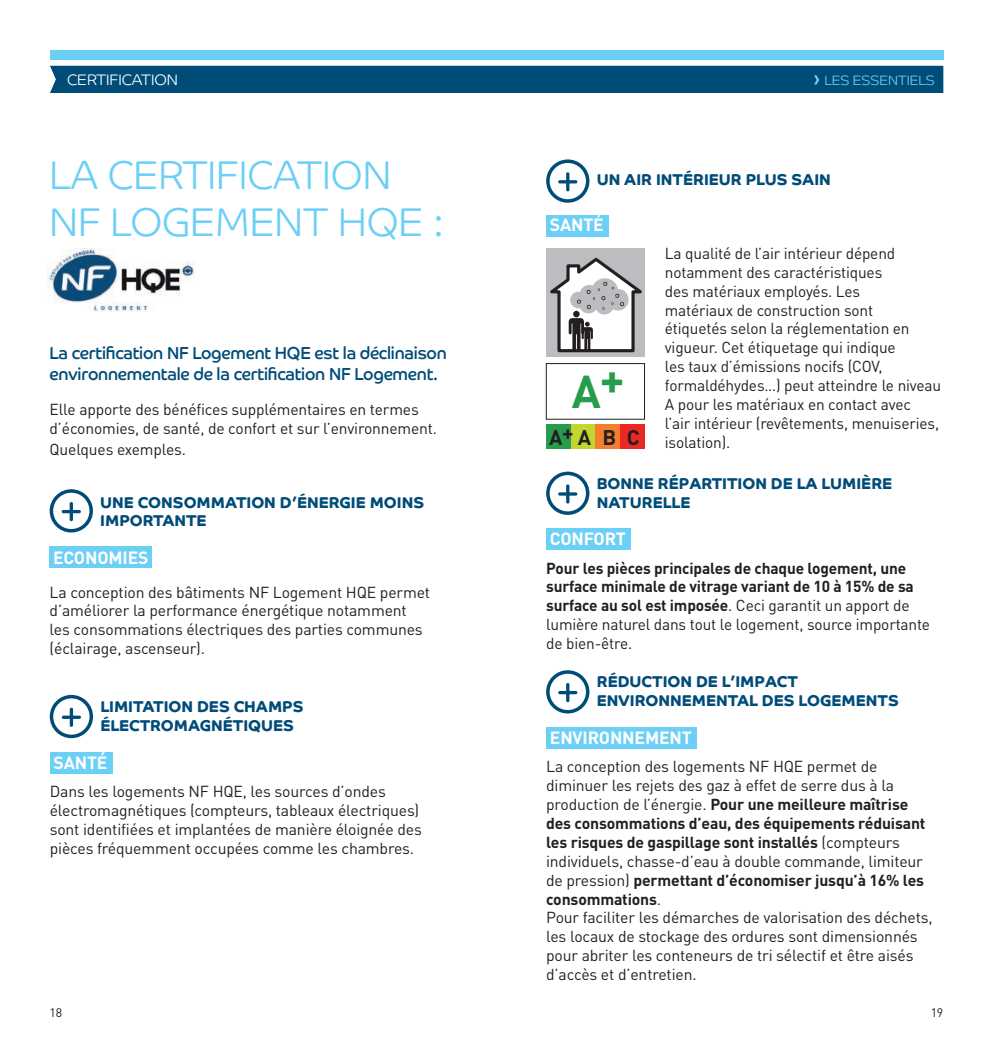
<style>
.page{position:relative;width:993px;height:1042px;background:#fff}
.page>*{position:absolute;margin:0;border:0;box-sizing:border-box;transform-origin:0 0}
.t1{font:700 45.5px "DIN Pro";color:#279c4d}
.t2{font:300 40.25px/47.2px "Co Headline";color:#6bcff6}
.t3{font:700 21px "DIN Pro";color:#231f20}
.t4{font:17.5px/21px "Co Headline";letter-spacing:-.01em;color:#004c79;scale:.95 1}
.t5{font:700 17.5px "DIN Pro";letter-spacing:-.01em;color:#fff}
.t6{font:15.75px/18.9px "DIN Pro";letter-spacing:-.01em;color:#231f20}
.t7{font:700 15.75px/18.9px "DIN Pro";letter-spacing:-.01em;color:#231f20}
.t8{font:700 15.75px/18.9px "Co Headline";color:#004c79}
.t9{font:300 15.22px "Co Headline";color:#fff}
.t10{font:300 13.65px "Co Headline";color:#6bcff6}
.t11{font:12.25px "DIN Pro";color:#231f20}
.s1{font-weight:400}
.s2{font-weight:700}
</style>
<div class="page">
<div style="left:50px;top:50px;width:893px;height:10px;background:#6bcff6"></div>
<div style="left:50px;top:66px;width:893px;height:27px;background:#004c79"></div>
<div style="left:50px;top:489px;width:43px;height:43px;border:4px solid #004c79;border-radius:50%"></div>
<div style="left:70px;top:502px;width:3px;height:19px;border:2px solid #004c79"></div>
<svg style="left:63px;top:503px;width:17px;height:17px"></svg>
<div style="left:62px;top:510px;width:19px;height:3px;border:2px solid #004c79"></div>
<div style="left:546px;top:159px;width:43px;height:44px;border:4px solid #004c79;border-radius:50%"></div>
<div style="left:566px;top:172px;width:3px;height:19px;border:2px solid #004c79"></div>
<svg style="left:559px;top:173px;width:17px;height:17px"></svg>
<div style="left:558px;top:180px;width:19px;height:3px;border:2px solid #004c79"></div>
<div style="left:50px;top:695px;width:43px;height:43px;border:4px solid #004c79;border-radius:50%"></div>
<div style="left:70px;top:708px;width:3px;height:19px;border:2px solid #004c79"></div>
<svg style="left:69px;top:708px;width:5px;height:18px"></svg>
<div style="left:62px;top:715px;width:19px;height:4px;border:2px solid #004c79"></div>
<div style="left:546px;top:472px;width:43px;height:43px;border:4px solid #004c79;border-radius:50%"></div>
<div style="left:566px;top:484px;width:3px;height:19px;border:2px solid #004c79"></div>
<svg style="left:566px;top:485px;width:4px;height:18px"></svg>
<div style="left:558px;top:492px;width:19px;height:4px;border:2px solid #004c79"></div>
<div style="left:546px;top:670px;width:43px;height:43px;border:4px solid #004c79;border-radius:50%"></div>
<div style="left:566px;top:683px;width:3px;height:19px;border:2px solid #004c79"></div>
<svg style="left:559px;top:684px;width:17px;height:17px"></svg>
<div style="left:558px;top:691px;width:19px;height:3px;border:2px solid #004c79"></div>
<div style="left:546px;top:424px;width:24px;height:25px;background:#279c4d"></div>
<div style="left:570px;top:424px;width:25px;height:25px;background:#c1d72f"></div>
<div style="left:595px;top:424px;width:24px;height:25px;background:#f37f2e"></div>
<div style="left:619px;top:424px;width:25px;height:25px;background:#ea2922"></div>
<div style="left:546px;top:363px;width:98px;height:56px;border:1px solid #231f20"></div>
<div style="left:546px;top:215px;width:62px;height:21px;background:#6bcff6"></div>
<div style="left:50px;top:752px;width:62px;height:21px;background:#6bcff6"></div>
<div style="left:50px;top:546px;width:102px;height:22px;background:#6bcff6"></div>
<div style="left:546px;top:528px;width:84px;height:22px;background:#6bcff6"></div>
<div style="left:546px;top:727px;width:150px;height:22px;background:#6bcff6"></div>
<div style="left:546px;top:248px;width:98px;height:109px;background:#bcbdc0"></div>
<svg style="left:550px;top:257px;width:92px;height:96px"></svg>
<img style="left:47px;top:248px;width:148px;height:63px">
<p class="t9" style="left:67px;top:70px;width:110px">CERTI FICATION</p>
<p class="t10" style="left:824px;top:72px;width:112px">LES ESSENTIELS</p>
<h2 class="t2" style="left:50px;top:151px;width:395px">LA CERTIFICATION<br>NF LOGEMENT HQE :</h2>
<p class="t4" style="left:50px;top:343px;width:419px">La certification NF Logement HQE est la déclinaison environnementale de la certification NF Logement.</p>
<p class="t6" style="left:50px;top:398px;width:389px">Elle apporte des bénéfices supplémentaires en termes d’économies, de santé, de confort et sur l’environnement.</p>
<p class="t6" style="left:50px;top:438px;width:138px">Quelques exemples.</p>
<p class="t8" style="left:100px;top:493px;width:325px">UNE CONSOMMATION D’ÉNERGIE MOINS<br>IMPORTANTE</p>
<p class="t5" style="left:53px;top:542px;width:97px">Economies</p>
<p class="t6" style="left:50px;top:581px;width:382px">La conception des bâtiments NF Logement HQE permet d’améliorer la performance énergétique notamment les consommations électriques des parties communes (éclairage, ascenseur).</p>
<p class="t8" style="left:100px;top:697px;width:204px">LIMITATION DES CHAMPS<br>ÉLECTROMAGNÉTIQUES</p>
<p class="t5" style="left:54px;top:747px;width:44px">Santé</p>
<p class="t6" style="left:50px;top:780px;width:373px">Dans les logements NF HQE, les sources d’ondes électromagnétiques (compteurs, tableaux électriques) sont identifiées et implantées de manière éloignée des pièces fréquemment occupées comme les chambres.</p>
<p class="t8" style="left:596px;top:170px;width:235px">UN AIR INTÉRIEUR PLUS SAIN</p>
<p class="t5" style="left:549px;top:211px;width:44px">Santé</p>
<h1 class="t1" style="left:571px;top:347px;width:54px">A+</h1>
<h3 class="t3" style="left:549px;top:420px;width:90px">A+A B C</h3>
<p class="t6" style="left:664px;top:242px;width:278px">La qualité de l’air intérieur dépend notamment des caractéristiques<br>des matériaux employés. Les<br>matériaux de construction sont<br>étiquetés selon la réglementation en vigueur. Cet étiquetage qui indique<br>les taux d’émissions nocifs (COV, formaldéhydes…) peut atteindre le niveau A pour les matériaux en contact avec<br>l’air intérieur (revêtements, menuiseries, isolation).</p>
<p class="t8" style="left:596px;top:474px;width:297px">BONNE RÉPARTITION DE LA LUMIÈRE<br>NATURELLE</p>
<p class="t5" style="left:549px;top:524px;width:73px">Confort</p>
<p class="t7" style="left:546px;top:556px;width:385px">Pour les pièces principales de chaque logement, une surface minimale de vitrage variant de 10 à 15% de sa surface au sol est imposée<span class="s1">. Ceci garantit un apport de lumière naturel dans tout le logement, source importante de bien-être.</span></p>
<p class="t8" style="left:596px;top:672px;width:303px">RÉDUCTION DE L’IMPACT<br>ENVIRONNEMENTAL DES LOGEMENTS</p>
<p class="t5" style="left:549px;top:723px;width:139px">Environnement</p>
<p class="t6" style="left:546px;top:755px;width:388px">La conception des logements NF HQE permet de diminuer les rejets des gaz à effet de serre dus à la production de l’énergie. <span class="s2">Pour une meilleure maîtrise des consommations d’eau, des équipements réduisant les risques de gaspillage sont installés</span> (compteurs individuels, chasse-d’eau à double commande, limiteur de pression) <span class="s2">permettant d’économiser jusqu’à 16% les consommations</span>.<br>Pour faciliter les démarches de valorisation des déchets, les locaux de stockage des ordures sont dimensionnés pour abriter les conteneurs de tri sélectif et être aisés d’accès et d’entretien.</p>
<p class="t11" style="left:50px;top:1002px;width:14px">18</p>
<p class="t11" style="left:930px;top:1002px;width:14px">19</p>
</div>
